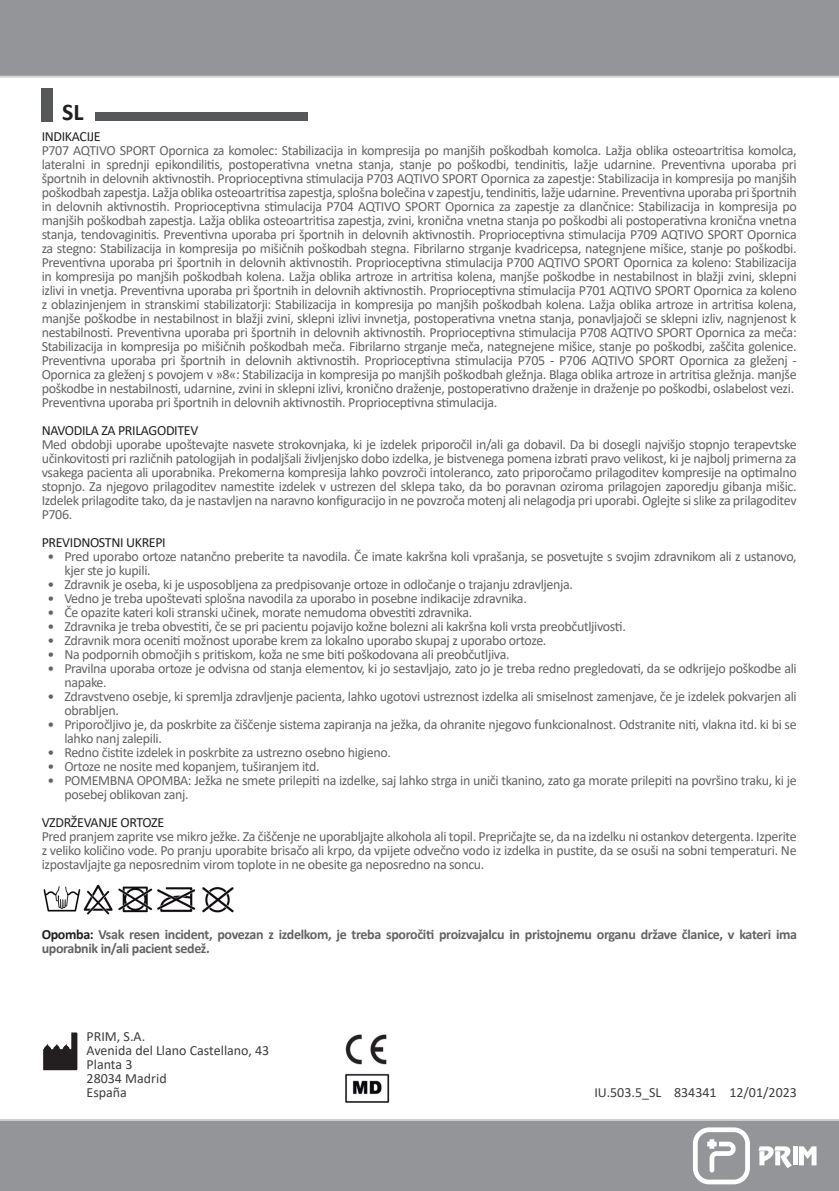
<style>
.page{position:relative;width:839px;height:1191px;background:#fff}
.page>*{position:absolute;margin:0;border:0;box-sizing:border-box;transform-origin:0 0}
.t1{font:700 24px "Calibri";color:#231f20}
.t2{font:14px/14px "Calibri";letter-spacing:-.025em;color:#636366}
.t3{font:700 14px/14px "Calibri";letter-spacing:-.025em;color:#636366}
.t4{font:14px "Calibri";color:#3e3e3f}
.t5{font:14px "Calibri";letter-spacing:-.025em;color:#231f20}
.s1{color:#231f20}
</style>
<div class="page">
<div style="left:0;top:1119px;width:839px;height:72px;background:#939598"></div>
<div style="left:42px;top:89px;width:11px;height:33px;background:#57585a"></div>
<div style="left:95px;top:112px;width:212px;height:9px;background:#57585a"></div>
<div style="left:0;top:0;width:839px;height:78px;background:#939598"></div>
<svg style="left:693px;top:1127px;width:57px;height:57px"></svg>
<svg style="left:758px;top:1146px;width:33px;height:22px"></svg>
<div style="left:792px;top:1146px;width:5px;height:19px;background:#fff"></div>
<svg style="left:799px;top:1146px;width:17px;height:19px"></svg>
<img style="left:43px;top:1032px;width:35px;height:39px">
<img style="left:345px;top:1034px;width:42px;height:31px">
<img style="left:345px;top:1073px;width:45px;height:30px">
<img style="left:43px;top:884px;width:191px;height:31px">
<p class="t1" style="left:62px;top:95px;width:23px">SL</p>
<p class="t5" style="left:42px;top:126px;width:61px">INDIKACIJE</p>
<p class="t2" style="left:42px;top:143px;width:756px;text-align:justify">P707 AQTIVO SPORT Opornica za komolec: Stabilizacija in kompresija po manjših poškodbah komolca. Lažja oblika osteoartritisa komolca, lateralni in sprednji epikondilitis, postoperativna vnetna stanja, stanje po poškodbi, tendinitis, lažje udarnine. Preventivna uporaba pri športnih in delovnih aktivnostih. Proprioceptivna stimulacija P703 AQTIVO SPORT Opornica za zapestje: Stabilizacija in kompresija po manjših poškodbah zapestja. Lažja oblika osteoartritisa zapestja, splošna bolečina v zapestju, tendinitis, lažje udarnine. Preventivna uporaba pri športnih in delovnih aktivnostih. Proprioceptivna stimulacija P704 AQTIVO SPORT Opornica za zapestje za dlančnice: Stabilizacija in kompresija po manjših poškodbah zapestja. Lažja oblika osteoartritisa zapestja, zvini, kronična vnetna stanja po poškodbi ali postoperativna kronična vnetna stanja, tendovaginitis. Preventivna uporaba pri športnih in delovnih aktivnostih. Proprioceptivna stimulacija P709 AQTIVO SPORT Opornica za stegno: Stabilizacija in kompresija po mišičnih poškodbah stegna. Fibrilarno strganje kvadricepsa, nategnjene mišice, stanje po poškodbi.<br>Preventivna uporaba pri športnih in delovnih aktivnostih. Proprioceptivna stimulacija P700 AQTIVO SPORT Opornica za koleno: Stabilizacija in kompresija po manjših poškodbah kolena. Lažja oblika artroze in artritisa kolena, manjše poškodbe in nestabilnost in blažji zvini, sklepni izlivi in vnetja. Preventivna uporaba pri športnih in delovnih aktivnostih. Proprioceptivna stimulacija P701 AQTIVO SPORT Opornica za koleno z oblazinjenjem in stranskimi stabilizatorji: Stabilizacija in kompresija po manjših poškodbah kolena. Lažja oblika artroze in artritisa kolena, manjše poškodbe in nestabilnost in blažji zvini, sklepni izlivi invnetja, postoperativna vnetna stanja, ponavljajoči se sklepni izliv, nagnjenost k nestabilnosti. Preventivna uporaba pri športnih in delovnih aktivnostih. Proprioceptivna stimulacija P708 AQTIVO SPORT Opornica za meča:<br>Stabilizacija in kompresija po mišičnih poškodbah meča. Fibrilarno strganje meča, nategnejene mišice, stanje po poškodbi, zaščita golenice.<br>Preventivna uporaba pri športnih in delovnih aktivnostih. Proprioceptivna stimulacija P705 - P706 AQTIVO SPORT Opornica za gleženj - Opornica za gleženj s povojem v »8«: Stabilizacija in kompresija po manjših poškodbah gležnja. Blaga oblika artroze in artritisa gležnja. manjše poškodbe in nestabilnosti, udarnine, zvini in sklepni izlivi, kronično draženje, postoperativno draženje in draženje po poškodbi, oslabelost vezi.</p>
<p class="t2" style="left:42px;top:395px;width:457px">Preventivna uporaba pri športnih in delovnih aktivnostih. Proprioceptivna stimulacija.</p>
<p class="t5" style="left:42px;top:420px;width:158px">NAVODILA ZA PRILAGODITEV</p>
<p class="t2" style="left:42px;top:437px;width:756px;text-align:justify">Med obdobji uporabe upoštevajte nasvete strokovnjaka, ki je izdelek priporočil in/ali ga dobavil. Da bi dosegli najvišjo stopnjo terapevtske učinkovitosti pri različnih patologijah in podaljšali življenjsko dobo izdelka, je bistvenega pomena izbrati pravo velikost, ki je najbolj primerna za vsakega pacienta ali uporabnika. Prekomerna kompresija lahko povzroči intoleranco, zato priporočamo prilagoditev kompresije na optimalno stopnjo. Za njegovo prilagoditev namestite izdelek v ustrezen del sklepa tako, da bo poravnan oziroma prilagojen zaporedju gibanja mišic.<br>Izdelek prilagodite tako, da je nastavljen na naravno konfiguracijo in ne povzroča motenj ali nelagodja pri uporabi. Oglejte si slike za prilagoditev P706.</p>
<p class="t5" style="left:42px;top:532px;width:126px">PREVIDNOSTNI UKREPI</p>
<p class="t2" style="left:64px;top:549px;width:734px;text-indent:-17px">• Pred uporabo ortoze natančno preberite ta navodila. Če imate kakršna koli vprašanja, se posvetujte s svojim zdravnikom ali z ustanovo, kjer ste jo kupili.</p>
<p class="t2" style="left:47px;top:577px;width:527px">• Zdravnik je oseba, ki je usposobljena za predpisovanje ortoze in odločanje o trajanju zdravljenja.</p>
<p class="t2" style="left:47px;top:591px;width:481px">• Vedno je treba upoštevati splošna navodila za uporabo in posebne indikacije zdravnika.</p>
<p class="t2" style="left:47px;top:605px;width:426px">• Če opazite kateri koli stranski učinek, morate nemudoma obvestiti zdravnika.</p>
<p class="t2" style="left:47px;top:619px;width:580px">• Zdravnika je treba obvestiti, če se pri pacientu pojavijo kožne bolezni ali kakršna koli vrsta preobčutljivosti.</p>
<p class="t2" style="left:47px;top:633px;width:500px">• Zdravnik mora oceniti možnost uporabe krem za lokalno uporabo skupaj z uporabo ortoze.</p>
<p class="t2" style="left:47px;top:647px;width:464px">• Na podpornih območjih s pritiskom, koža ne sme biti poškodovana ali preobčutljiva.</p>
<p class="t2" style="left:64px;top:661px;width:734px;text-indent:-17px">• Pravilna uporaba ortoze je odvisna od stanja elementov, ki jo sestavljajo, zato jo je treba redno pregledovati, da se odkrijejo poškodbe ali napake.</p>
<p class="t2" style="left:64px;top:689px;width:734px;text-indent:-17px">• Zdravstveno osebje, ki spremlja zdravljenje pacienta, lahko ugotovi ustreznost izdelka ali smiselnost zamenjave, če je izdelek pokvarjen ali obrabljen.</p>
<p class="t2" style="left:64px;top:717px;width:734px;text-indent:-17px">• Priporočljivo je, da poskrbite za čiščenje sistema zapiranja na ježka, da ohranite njegovo funkcionalnost. Odstranite niti, vlakna itd. ki bi se lahko nanj zalepili.</p>
<p class="t2" style="left:47px;top:745px;width:345px">• Redno čistite izdelek in poskrbite za ustrezno osebno higieno.</p>
<p class="t2" style="left:47px;top:759px;width:274px">• Ortoze ne nosite med kopanjem, tuširanjem itd.</p>
<p class="t2" style="left:64px;top:773px;width:734px;text-indent:-17px">• POMEMBNA OPOMBA: Ježka ne smete prilepiti na izdelke, saj lahko strga in uniči tkanino, zato ga morate prilepiti na površino traku, ki je posebej oblikovan zanj.</p>
<p class="t5" style="left:42px;top:812px;width:124px">VZDRŽEVANJE ORTOZE</p>
<p class="t2" style="left:42px;top:829px;width:756px;text-align:justify">Pred pranjem zaprite vse mikro ježke. Za čiščenje ne uporabljajte alkohola ali topil. Prepričajte se, da na izdelku ni ostankov detergenta. Izperite z veliko količino vode. Po pranju uporabite brisačo ali krpo, da vpijete odvečno vodo iz izdelka in pustite, da se osuši na sobni temperaturi. Ne izpostavljajte ga neposrednim virom toplote in ne obesite ga neposredno na soncu.</p>
<p class="t3" style="left:42px;top:927px;width:757px"><span class="s1">Opomba:</span> Vsak resen incident, povezan z izdelkom, je treba sporočiti proizvajalcu in pristojnemu organu države članice, v kateri ima uporabnik in/ali pacient sedež.</p>
<p class="t4" style="left:87px;top:1027px;width:60px">PRIM, S.A.</p>
<p class="t4" style="left:87px;top:1041px;width:184px">Avenida del Llano Castellano, 43</p>
<p class="t4" style="left:87px;top:1055px;width:47px">Planta 3</p>
<p class="t4" style="left:87px;top:1069px;width:82px">28034 Madrid</p>
<p class="t4" style="left:87px;top:1083px;width:42px">España</p>
<p class="t4" style="left:594px;top:1082px;width:204px">IU.503.5_SL 834341 12/01/2023</p>
</div>
